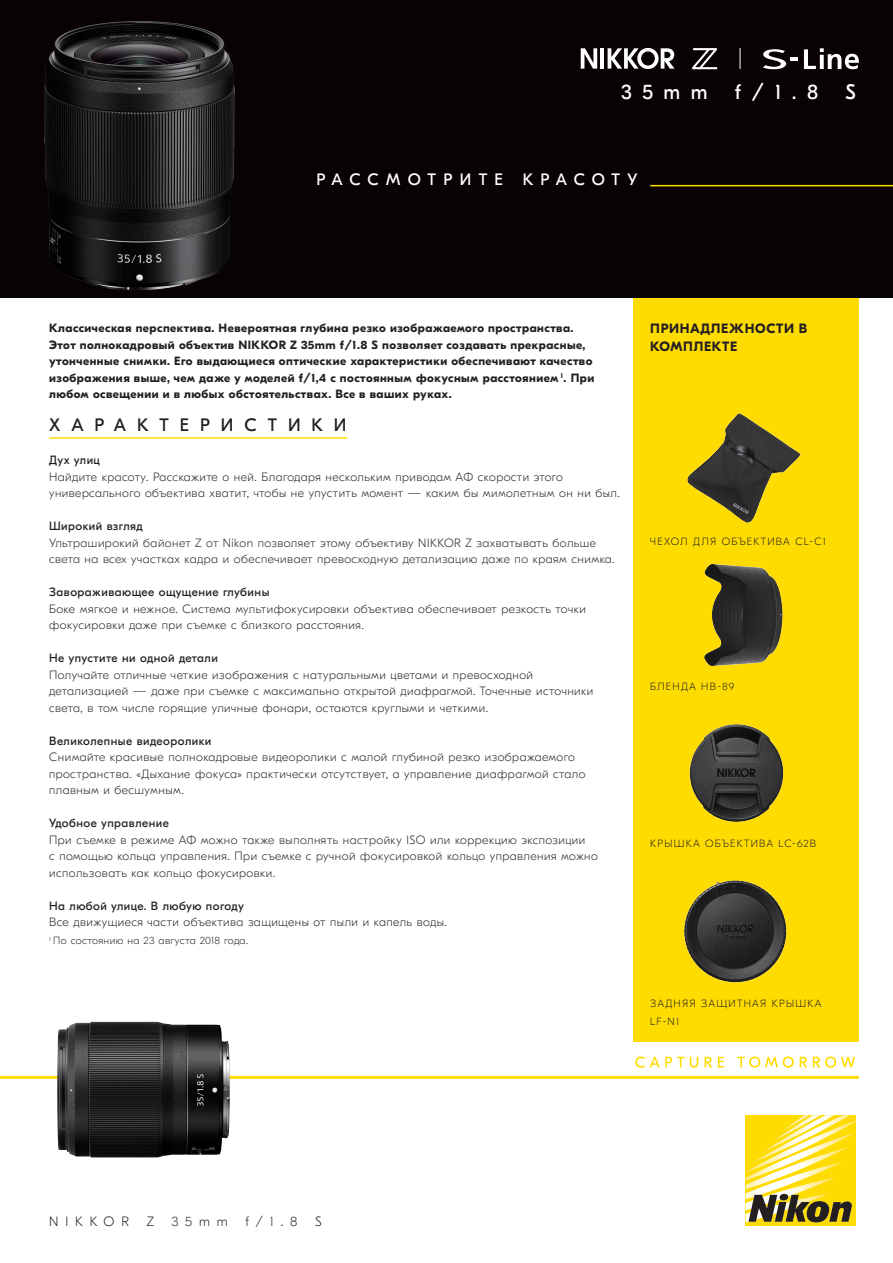
<style>
.page{position:relative;width:893px;height:1263px;background:#fff}
.page>*{position:absolute;margin:0;border:0;box-sizing:border-box;transform-origin:0 0}
.t1{font:21px "GT Eesti Pro Display";color:#fff}
.t2{font:18px "GT Eesti Pro Display";letter-spacing:.61em;color:#231f20}
.t3{font:16.5px "GT Eesti Pro Display";letter-spacing:.42em;color:#fff}
.t4{font:700 13.5px/18px "GT Eesti Pro Display";letter-spacing:.05em;color:#231f20}
.t5{font:100 13.5px "GT Eesti Pro Display";letter-spacing:.505em;color:#231f20}
.t6{font:100 12px/16.5px "GT Eesti Pro Display";letter-spacing:.04em;color:#231f20}
.t7{font:700 12px/16.5px "GT Eesti Pro Display";letter-spacing:.04em;color:#231f20}
.t8{font:12px "GT Eesti Pro Display";letter-spacing:.04em;color:#231f20}
.t9{font:100 10.5px "GT Eesti Pro Display";letter-spacing:.115em;color:#231f20}
.t10{font:100 10.5px "GT Eesti Pro Display";letter-spacing:.025em;color:#231f20}
</style>
<div class="page">
<div style="left:634px;top:298px;width:225px;height:744px;background:#ffdc01"></div>
<div style="left:0;top:0;width:893px;height:298px;background:#080302"></div>
<div style="left:745px;top:1115px;width:111px;height:111px;background:#ffdc01"></div>
<svg style="left:745px;top:1115px;width:111px;height:108px"></svg>
<hr style="left:650px;top:185px;width:243px;height:1px;background:#ffdc01">
<svg style="left:635px;top:1056px;width:49px;height:12px"></svg>
<svg style="left:690px;top:1057px;width:8px;height:11px"></svg>
<svg style="left:705px;top:1057px;width:7px;height:10px"></svg>
<svg style="left:718px;top:1057px;width:6px;height:10px"></svg>
<svg style="left:737px;top:1056px;width:57px;height:12px"></svg>
<svg style="left:800px;top:1057px;width:7px;height:10px"></svg>
<svg style="left:813px;top:1056px;width:42px;height:12px"></svg>
<hr style="left:49px;top:437px;width:298px;height:2px;background:#ffdc01">
<hr style="left:0;top:1076px;width:859px;height:3px;background:#ffdc01">
<img style="left:44px;top:21px;width:191px;height:270px">
<img style="left:57px;top:1022px;width:173px;height:135px">
<img style="left:687px;top:413px;width:114px;height:110px">
<img style="left:704px;top:563px;width:79px;height:104px">
<img style="left:689px;top:724px;width:95px;height:98px">
<img style="left:684px;top:880px;width:103px;height:103px">
<svg style="left:763px;top:49px;width:35px;height:20px"></svg>
<svg style="left:804px;top:48px;width:55px;height:21px"></svg>
<svg style="left:692px;top:48px;width:25px;height:21px"></svg>
<svg style="left:581px;top:48px;width:16px;height:21px"></svg>
<hr style="left:600px;top:48px;width:4px;height:21px;background:#fff">
<svg style="left:608px;top:48px;width:66px;height:21px"></svg>
<svg style="left:740px;top:48px;width:1px;height:21px"></svg>
<p class="t1" style="left:621px;top:80px;width:88px">35mm</p>
<p class="t1" style="left:735px;top:80px;width:85px">f/1.8</p>
<p class="t1" style="left:845px;top:80px;width:12px">S</p>
<p class="t3" style="left:316px;top:171px;width:322px">РАССМОТРИТЕ КРАСОТУ</p>
<p class="t7" style="left:49px;top:320px;width:547px">Классическая перспектива. Невероятная глубина резко изображаемого пространства.<br>Этот полнокадровый объектив NIKKOR Z 35mm f/1.8 S позволяет создавать прекрасные, утонченные снимки. Его выдающиеся оптические характеристики обеспечивают качество изображения выше, чем даже у моделей f/1,4 с постоянным фокусным расстоянием <sup>1</sup>. При любом освещении и в любых обстоятельствах. Все в ваших руках.</p>
<p class="t2" style="left:49px;top:415px;width:299px">ХАРАКТЕРИСТИКИ</p>
<p class="t8" style="left:49px;top:454px;width:52px">Дух улиц</p>
<p class="t6" style="left:49px;top:469px;width:572px">Найдите красоту. Расскажите о ней. Благодаря нескольким приводам АФ скорости этого универсального объектива хватит, чтобы не упустить момент — каким бы мимолетным он ни был.</p>
<p class="t8" style="left:49px;top:520px;width:95px">Широкий взгляд</p>
<p class="t6" style="left:49px;top:535px;width:567px">Ультраширокий байонет Z от Nikon позволяет этому объективу NIKKOR Z захватывать больше света на всех участках кадра и обеспечивает превосходную детализацию даже по краям снимка.</p>
<p class="t8" style="left:49px;top:586px;width:222px">Завораживающее ощущение глубины</p>
<p class="t6" style="left:49px;top:601px;width:538px">Боке мягкое и нежное. Система мультифокусировки объектива обеспечивает резкость точки фокусировки даже при съемке с близкого расстояния.</p>
<p class="t8" style="left:49px;top:652px;width:170px">Не упустите ни одной детали</p>
<p class="t6" style="left:49px;top:667px;width:546px">Получайте отличные четкие изображения с натуральными цветами и превосходной детализацией — даже при съемке с максимально открытой диафрагмой. Точечные источники света, в том числе горящие уличные фонари, остаются круглыми и четкими.</p>
<p class="t8" style="left:49px;top:734px;width:164px">Великолепные видеоролики</p>
<p class="t6" style="left:49px;top:749px;width:538px">Снимайте красивые полнокадровые видеоролики с малой глубиной резко изображаемого пространства. «Дыхание фокуса» практически отсутствует, а управление диафрагмой стало плавным и бесшумным.</p>
<p class="t8" style="left:49px;top:817px;width:121px">Удобное управление</p>
<p class="t6" style="left:49px;top:832px;width:550px">При съемке в режиме АФ можно также выполнять настройку ISO или коррекцию экспозиции<br>с помощью кольца управления. При съемке с ручной фокусировкой кольцо управления можно использовать как кольцо фокусировки.</p>
<p class="t8" style="left:49px;top:899px;width:196px">На любой улице. В любую погоду</p>
<p class="t6" style="left:49px;top:914px;width:399px">Все движущиеся части объектива защищены от пыли и капель воды.</p>
<p class="t10" style="left:49px;top:935px;width:201px"><sup>1</sup> По состоянию на 23 августа 2018 года.</p>
<p class="t4" style="left:650px;top:320px;width:159px">ПРИНАДЛЕЖНОСТИ В<br>КОМПЛЕКТЕ</p>
<p class="t9" style="left:650px;top:535px;width:177px">ЧЕХОЛ ДЛЯ ОБЪЕКТИВА CL-C1</p>
<p class="t9" style="left:650px;top:681px;width:85px">БЛЕНДА HB-89</p>
<p class="t9" style="left:650px;top:838px;width:167px">КРЫШКА ОБЪЕКТИВА LC-62B</p>
<p class="t9" style="left:650px;top:998px;width:173px">ЗАДНЯЯ ЗАЩИТНАЯ КРЫШКА</p>
<p class="t9" style="left:650px;top:1016px;width:30px">LF-N1</p>
<p class="t5" style="left:49px;top:1214px;width:81px">NIKKOR</p>
<p class="t5" style="left:147px;top:1214px;width:9px">Z</p>
<p class="t5" style="left:172px;top:1214px;width:57px">35mm</p>
<p class="t5" style="left:245px;top:1214px;width:54px">f/1.8</p>
<p class="t5" style="left:315px;top:1214px;width:8px">S</p>
</div>
